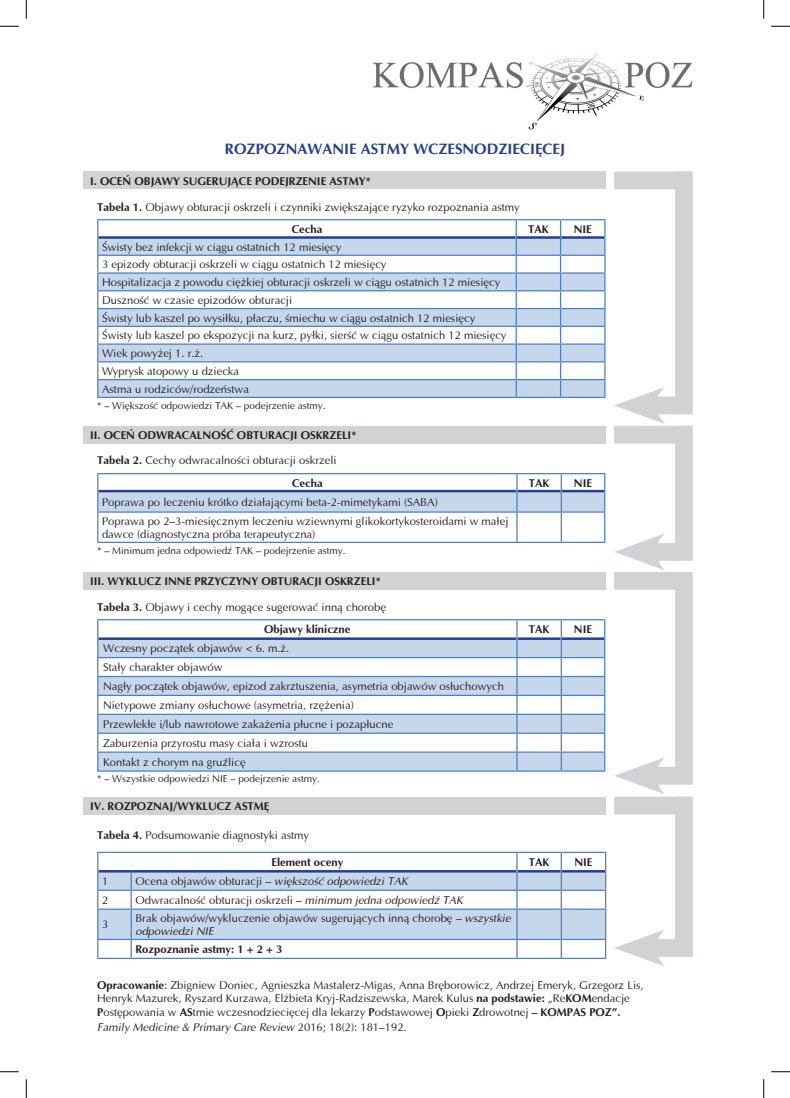
<style>
.page{position:relative;width:790px;height:1098px;background:#fff}
.page>*{position:absolute;margin:0;border:0;box-sizing:border-box;transform-origin:0 0}
.t1{font:700 15px "Ottawa";color:#253f8e}
.t2{font:11.25px/17.8px "Ottawa";color:#231f20}
.t3{font:700 11.25px "Ottawa";color:#231f20}
.t4{font:italic 11.25px "Ottawa";color:#231f20}
.t5{font:10px "Ottawa";color:#231f20}
.s1{font-weight:700}
.s2{font-style:italic}
.s3{font-style:normal}
</style>
<div class="page">
<svg style="left:98px;top:220px;width:506px;height:16px"></svg>
<svg style="left:98px;top:239px;width:506px;height:158px;fill:#c6d7ec"></svg>
<hr style="left:98px;top:236px;width:417px;height:3px;background:#253f8e">
<hr style="left:517px;top:236px;width:43px;height:3px;background:#253f8e">
<hr style="left:561px;top:236px;width:43px;height:3px;background:#253f8e">
<hr style="left:97px;top:255px;width:419px;height:1px;background:#4a80c2">
<hr style="left:516px;top:255px;width:44px;height:1px;background:#4a80c2">
<hr style="left:560px;top:255px;width:45px;height:1px;background:#4a80c2">
<hr style="left:97px;top:272px;width:419px;height:2px;background:#4a80c2">
<hr style="left:516px;top:272px;width:44px;height:2px;background:#4a80c2">
<hr style="left:560px;top:272px;width:45px;height:2px;background:#4a80c2">
<hr style="left:97px;top:290px;width:419px;height:1px;background:#4a80c2">
<hr style="left:516px;top:290px;width:44px;height:1px;background:#4a80c2">
<hr style="left:560px;top:290px;width:45px;height:1px;background:#4a80c2">
<hr style="left:97px;top:308px;width:419px;height:1px;background:#4a80c2">
<hr style="left:516px;top:308px;width:44px;height:1px;background:#4a80c2">
<hr style="left:560px;top:308px;width:45px;height:1px;background:#4a80c2">
<hr style="left:97px;top:326px;width:419px;height:1px;background:#4a80c2">
<hr style="left:516px;top:326px;width:44px;height:1px;background:#4a80c2">
<hr style="left:560px;top:326px;width:45px;height:1px;background:#4a80c2">
<hr style="left:97px;top:343px;width:419px;height:2px;background:#4a80c2">
<hr style="left:516px;top:343px;width:44px;height:2px;background:#4a80c2">
<hr style="left:560px;top:343px;width:45px;height:2px;background:#4a80c2">
<hr style="left:97px;top:361px;width:419px;height:1px;background:#4a80c2">
<hr style="left:516px;top:361px;width:44px;height:1px;background:#4a80c2">
<hr style="left:560px;top:361px;width:45px;height:1px;background:#4a80c2">
<hr style="left:97px;top:379px;width:419px;height:1px;background:#4a80c2">
<hr style="left:516px;top:379px;width:44px;height:1px;background:#4a80c2">
<hr style="left:560px;top:379px;width:45px;height:1px;background:#4a80c2">
<hr style="left:97px;top:219px;width:419px;height:1px;background:#4a80c2">
<hr style="left:516px;top:219px;width:44px;height:1px;background:#4a80c2">
<hr style="left:560px;top:219px;width:45px;height:1px;background:#4a80c2">
<hr style="left:97px;top:397px;width:419px;height:1px;background:#4a80c2">
<hr style="left:516px;top:397px;width:44px;height:1px;background:#4a80c2">
<hr style="left:560px;top:397px;width:45px;height:1px;background:#4a80c2">
<svg style="left:97px;top:220px;width:1px;height:177px"></svg>
<svg style="left:515px;top:220px;width:2px;height:177px"></svg>
<svg style="left:560px;top:220px;width:1px;height:177px"></svg>
<svg style="left:604px;top:220px;width:1px;height:177px"></svg>
<hr style="left:97px;top:473px;width:420px;height:1px;background:#4a80c2">
<hr style="left:517px;top:473px;width:44px;height:1px;background:#4a80c2">
<hr style="left:561px;top:473px;width:44px;height:1px;background:#4a80c2">
<hr style="left:97px;top:542px;width:420px;height:1px;background:#4a80c2">
<hr style="left:517px;top:542px;width:44px;height:1px;background:#4a80c2">
<hr style="left:561px;top:542px;width:44px;height:1px;background:#4a80c2">
<svg style="left:97px;top:474px;width:508px;height:68px"></svg>
<hr style="left:97px;top:619px;width:420px;height:1px;background:#4a80c2">
<hr style="left:517px;top:619px;width:44px;height:1px;background:#4a80c2">
<hr style="left:561px;top:619px;width:44px;height:1px;background:#4a80c2">
<hr style="left:97px;top:770px;width:420px;height:2px;background:#4a80c2">
<hr style="left:517px;top:770px;width:44px;height:2px;background:#4a80c2">
<hr style="left:561px;top:770px;width:44px;height:2px;background:#4a80c2">
<svg style="left:97px;top:620px;width:508px;height:150px"></svg>
<svg style="left:97px;top:852px;width:509px;height:106px"></svg>
<hr style="left:97px;top:958px;width:34px;height:1px;background:#4a80c2">
<hr style="left:131px;top:958px;width:386px;height:1px;background:#4a80c2">
<hr style="left:517px;top:958px;width:44px;height:1px;background:#4a80c2">
<hr style="left:561px;top:958px;width:45px;height:1px;background:#4a80c2">
<div style="left:83px;top:172px;width:522px;height:17px;background:#d1d2d4"></div>
<div style="left:83px;top:426px;width:522px;height:17px;background:#d1d2d4"></div>
<div style="left:83px;top:572px;width:522px;height:18px;background:#d1d2d4"></div>
<div style="left:83px;top:797px;width:522px;height:17px;background:#d1d2d4"></div>
<img style="left:372px;top:53px;width:321px;height:77px">
<div style="left:645px;top:397px;width:32px;height:17px;background:#d1d2d4"></div>
<svg style="left:614px;top:387px;width:51px;height:37px"></svg>
<div style="left:645px;top:543px;width:32px;height:18px;background:#d1d2d4"></div>
<svg style="left:615px;top:533px;width:50px;height:37px"></svg>
<div style="left:645px;top:767px;width:32px;height:18px;background:#d1d2d4"></div>
<svg style="left:614px;top:757px;width:51px;height:37px"></svg>
<div style="left:645px;top:939px;width:32px;height:18px;background:#d1d2d4"></div>
<svg style="left:615px;top:929px;width:50px;height:37px"></svg>
<div style="left:614px;top:171px;width:78px;height:18px;background:#d1d2d4"></div>
<div style="left:614px;top:426px;width:78px;height:18px;background:#d1d2d4"></div>
<div style="left:614px;top:797px;width:78px;height:17px;background:#d1d2d4"></div>
<div style="left:614px;top:572px;width:78px;height:18px;background:#d1d2d4"></div>
<div style="left:675px;top:426px;width:17px;height:135px;background:#d1d2d4"></div>
<div style="left:675px;top:797px;width:17px;height:160px;background:#d1d2d4"></div>
<div style="left:675px;top:172px;width:17px;height:242px;background:#d1d2d4"></div>
<div style="left:675px;top:572px;width:17px;height:213px;background:#d1d2d4"></div>
<svg style="left:0;top:25px;width:19px;height:2px"></svg>
<svg style="left:771px;top:25px;width:19px;height:2px"></svg>
<svg style="left:0;top:1071px;width:19px;height:1px"></svg>
<svg style="left:771px;top:1071px;width:19px;height:1px"></svg>
<svg style="left:25px;top:0;width:2px;height:19px"></svg>
<svg style="left:25px;top:1079px;width:2px;height:19px"></svg>
<svg style="left:763px;top:0;width:1px;height:19px"></svg>
<svg style="left:763px;top:1079px;width:1px;height:19px"></svg>
<h1 class="t1" style="left:225px;top:140px;width:341px">ROZPOZNAWANIE ASTMY WCZESNODZIECIĘCEJ</h1>
<p class="t3" style="left:90px;top:174px;width:282px">I. OCEŃ OBJAWY SUGERUJĄCE PODEJRZENIE ASTMY*</p>
<p class="t2" style="left:97px;top:196px;width:424px;line-height:22.2px;text-align:center"><span class="s1">Tabela 1.</span> Objawy obturacji oskrzeli i czynniki zwiększające ryzyko rozpoznania astmy<br><span class="s1">Cecha</span></p>
<p class="t2" style="left:102px;top:238px;width:406px">Świsty bez infekcji w ciągu ostatnich 12 miesięcy<br>3 epizody obturacji oskrzeli w ciągu ostatnich 12 miesięcy<br>Hospitalizacja z powodu ciężkiej obturacji oskrzeli w ciągu ostatnich 12 miesięcy Duszność w czasie epizodów obturacji<br>Świsty lub kaszel po wysiłku, płaczu, śmiechu w ciągu ostatnich 12 miesięcy Świsty lub kaszel po ekspozycji na kurz, pyłki, sierść w ciągu ostatnich 12 miesięcy Wiek powyżej 1. r.ż.<br>Wyprysk atopowy u dziecka<br>Astma u rodziców/rodzeństwa</p>
<p class="t5" style="left:97px;top:399px;width:230px">* – Większość odpowiedzi TAK – podejrzenie astmy.</p>
<p class="t3" style="left:90px;top:428px;width:268px">II. OCEŃ ODWRACALNOŚĆ OBTURACJI OSKRZELI*</p>
<p class="t2" style="left:292px;top:450px;width:46px;line-height:22px;text-indent:-195px"><span class="s1">Tabela 2.</span> Cechy odwracalności obturacji oskrzeli<br><span class="s1">Cecha</span></p>
<p class="t2" style="left:102px;top:492px;width:408px;line-height:18.9px">Poprawa po leczeniu krótko działającymi beta-2-mimetykami (SABA)<br>Poprawa po 2–3-miesięcznym leczeniu wziewnymi glikokortykosteroidami w małej</p>
<p class="t2" style="left:102px;top:525px;width:215px">dawce (diagnostyczna próba terapeutyczna)</p>
<p class="t5" style="left:97px;top:544px;width:250px">* – Minimum jedna odpowiedź TAK – podejrzenie astmy.</p>
<p class="t3" style="left:90px;top:574px;width:292px">III. WYKLUCZ INNE PRZYCZYNY OBTURACJI OSKRZELI*</p>
<p class="t2" style="left:264px;top:595px;width:123px;line-height:22.8px;text-indent:-167px"><span class="s1">Tabela 3.</span> Objawy i cechy mogące sugerować inną chorobę<br><span class="s1">Objawy kliniczne</span></p>
<p class="t2" style="left:103px;top:639px;width:402px;line-height:18.9px">Wczesny początek objawów &lt; 6. m.ż.<br>Stały charakter objawów<br>Nagły początek objawów, epizod zakrztuszenia, asymetria objawów osłuchowych Nietypowe zmiany osłuchowe (asymetria, rzężenia)<br>Przewlekłe i/lub nawrotowe zakażenia płucne i pozapłucne<br>Zaburzenia przyrostu masy ciała i wzrostu<br>Kontakt z chorym na gruźlicę</p>
<p class="t5" style="left:97px;top:773px;width:224px">* – Wszystkie odpowiedzi NIE – podejrzenie astmy.</p>
<p class="t3" style="left:90px;top:799px;width:181px">IV. ROZPOZNAJ/WYKLUCZ ASTMĘ</p>
<p class="t3" style="left:528px;top:222px;width:22px">TAK</p>
<p class="t3" style="left:573px;top:222px;width:20px">NIE</p>
<p class="t3" style="left:528px;top:476px;width:22px">TAK</p>
<p class="t3" style="left:574px;top:476px;width:20px">NIE</p>
<p class="t3" style="left:528px;top:622px;width:22px">TAK</p>
<p class="t3" style="left:574px;top:622px;width:20px">NIE</p>
<p class="t2" style="left:97px;top:826px;width:213px"><span class="s1">Tabela 4.</span> Podsumowanie diagnostyki astmy</p>
<p class="t3" style="left:271px;top:855px;width:73px">Element oceny</p>
<p class="t3" style="left:528px;top:855px;width:22px">TAK</p>
<p class="t3" style="left:574px;top:855px;width:20px">NIE</p>
<p class="t2" style="left:102px;top:872px;width:8px">1</p>
<p class="t2" style="left:135px;top:872px;width:274px">Ocena objawów obturacji – <span class="s2">większość odpowiedzi TAK</span></p>
<p class="t2" style="left:102px;top:891px;width:8px">2</p>
<p class="t2" style="left:135px;top:891px;width:329px">Odwracalność obturacji oskrzeli – <span class="s2">minimum jedna odpowiedź TAK</span></p>
<p class="t2" style="left:102px;top:916px;width:8px">3</p>
<p class="t2" style="left:135px;top:911px;width:377px;line-height:13.5px">Brak objawów/wykluczenie objawów sugerujących inną chorobę <span class="s2">– wszystkie odpowiedzi NIE</span></p>
<p class="t3" style="left:135px;top:942px;width:148px">Rozpoznanie astmy: 1 + 2 + 3</p>
<p class="t2" style="left:97px;top:978px;width:548px;line-height:13.5px"><span class="s1">Opracowanie</span>: Zbigniew Doniec, Agnieszka Mastalerz-Migas, Anna Bręborowicz, Andrzej Emeryk, Grzegorz Lis,<br>Henryk Mazurek, Ryszard Kurzawa, Elżbieta Kryj-Radziszewska, Marek Kulus <span class="s1">na podstawie:</span> „Re<span class="s1">KOM</span>endacje<br><span class="s1">P</span>ostępowania w <span class="s1">AS</span>tmie wczesnodziecięcej dla lekarzy <span class="s1">P</span>odstawowej <span class="s1">O</span>pieki <span class="s1">Z</span>drowotnej <span class="s1">– KOMPAS POZ”.</span></p>
<p class="t4" style="left:97px;top:1020px;width:311px">Family Medicine &amp; Primary Care Review <span class="s3">2016; 18(2): 181–192.</span></p>
</div>
